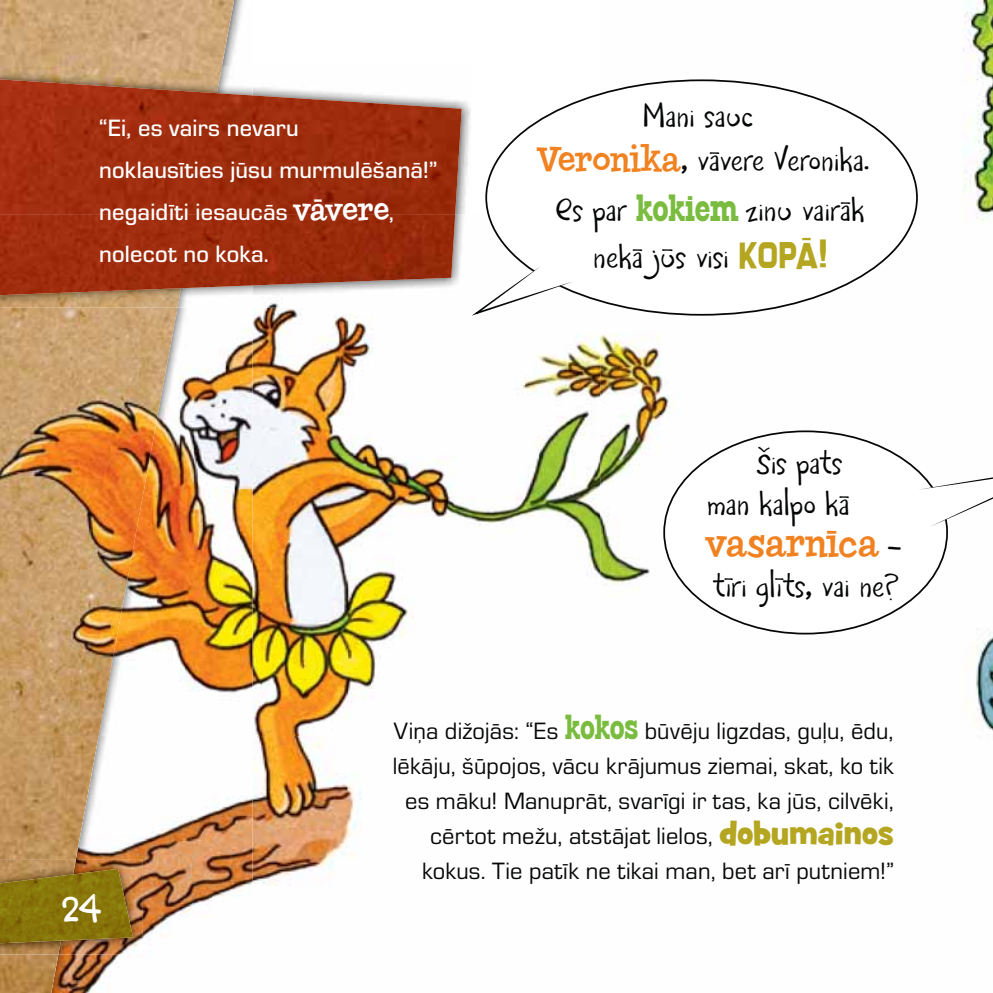
<style>
.page{position:relative;width:993px;height:993px;background:#fff}
.page>*{position:absolute;margin:0;border:0;box-sizing:border-box;transform-origin:0 0}
.t1{font:38.5px "Chowderhead";letter-spacing:.015em;color:#f18221}
.t2{font:700 31.5px "Rafa Px";color:#fff}
.t3{font:28px/40.2px "Rafa Px";letter-spacing:.005em;color:#040705;text-align:right}
.t4{font:24.5px/35px "Eurostile";letter-spacing:.01em;color:#040705;text-align:right}
.t5{font:500 24.5px/42px "Eurostile";letter-spacing:.005em;color:#fff}
.s1{font-family:"Chowderhead";font-weight:400;font-size:31.5px}
.s2{font-family:"Chowderhead";font-size:35px;color:#f18221}
.s3{font-family:"Typodermic";font-size:42px;color:#7abc3f}
.s4{font-family:"Screengem";font-size:38.5px;color:#b5a621}
.s5{font-family:"Rafa Px";font-size:28px;color:#040705}
.s6{font-family:"Typodermic";font-size:38.5px;color:#7abc3f}
.s7{font-family:"Grilled Cheese BTN";font-size:31.5px;color:#b5a621}
</style>
<div class="page">
<img style="left:252px;top:735px;width:110px;height:151px">
<img style="left:234px;top:0;width:9px;height:52px">
<img style="left:234px;top:797px;width:18px;height:99px">
<img style="left:0;top:0;width:234px;height:992px">
<img style="left:76px;top:859px;width:67px;height:95px">
<img style="left:0;top:859px;width:76px;height:95px">
<img style="left:0;top:868px;width:133px;height:74px">
<img style="left:73px;top:868px;width:60px;height:69px">
<img style="left:0;top:874px;width:73px;height:9px">
<img style="left:600px;top:0;width:392px;height:730px">
<img style="left:461px;top:101px;width:9px;height:113px">
<img style="left:222px;top:66px;width:12px;height:13px">
<img style="left:0;top:66px;width:222px;height:13px">
<img style="left:0;top:79px;width:461px;height:135px">
<img style="left:252px;top:214px;width:477px;height:521px">
<img style="left:177px;top:307px;width:75px;height:428px">
<img style="left:0;top:307px;width:177px;height:428px">
<img style="left:181px;top:295px;width:53px;height:12px">
<img style="left:0;top:295px;width:181px;height:12px">
<img style="left:0;top:214px;width:455px;height:81px">
<div style="left:486px;top:80px;width:430px;height:235px;background:#fff;border-radius:50%"></div>
<div style="left:664px;top:431px;width:282px;height:202px;background:#fff;border-radius:50%"></div>
<svg style="left:471px;top:266px;width:102px;height:49px"></svg>
<svg style="left:920px;top:477px;width:72px;height:50px"></svg>
<p class="t5" style="left:99px;top:108px;width:339px">“Ei, es vairs nevaru<br>noklausīties jūsu murmulēšanā!” negaidīti iesaucās <span class="s1">vāvere</span>, nolecot no koka.</p>
<p class="t3" style="left:642px;top:99px;width:111px">Mani sauc</p>
<p class="t3" style="left:537px;top:143px;width:333px"><span class="s2">Veronika</span>, vāvere Veronika.</p>
<p class="t3" style="left:555px;top:192px;width:311px">Es par <span class="s3">kokiem</span> zinu vairāk</p>
<p class="t3" style="left:593px;top:239px;width:235px">nekā jūs visi <span class="s4">Kopā!</span></p>
<p class="t3" style="left:707px;top:446px;width:143px">Šis pats<br>man kalpo kā</p>
<h1 class="t1" style="left:706px;top:528px;width:195px">vasarnīca <span class="s5">–</span></h1>
<p class="t3" style="left:713px;top:569px;width:189px">tīri glīts, vai ne?</p>
<p class="t2" style="left:62px;top:892px;width:39px">24</p>
<p class="t4" style="left:392px;top:715px;width:502px">Viņa dižojās: “Es <span class="s6">kokos</span> būvēju ligzdas, guļu, ēdu, lēkāju, šūpojos, vācu krājumus ziemai, skat, ko tik es māku! Manuprāt, svarīgi ir tas, ka jūs, cilvēki, cērtot mežu, atstājat lielos, <span class="s7">dobumainos </span>kokus. Tie patīk ne tikai man, bet arī putniem!”</p>
</div>
